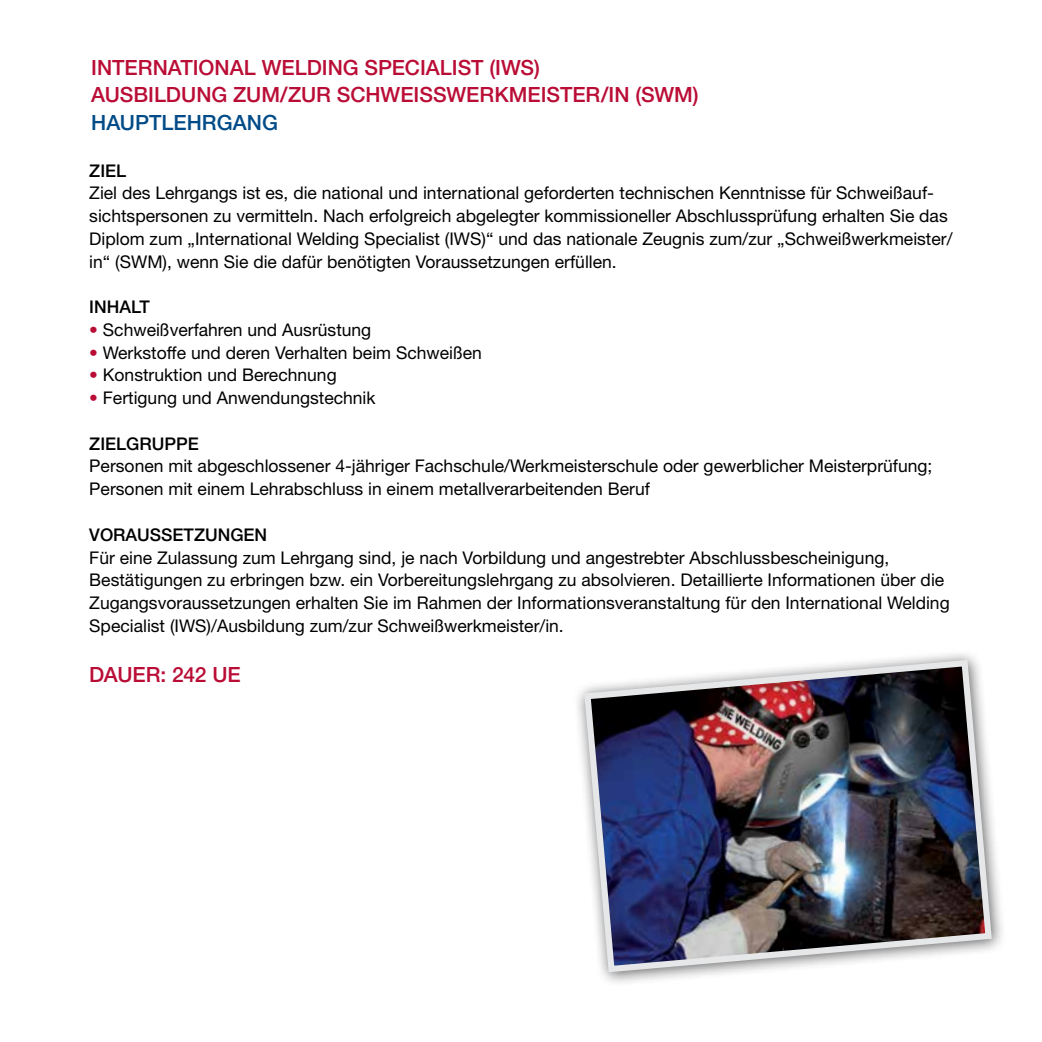
<style>
.page{position:relative;width:1042px;height:1042px;background:#fff}
.page>*{position:absolute;margin:0;border:0;box-sizing:border-box;transform-origin:0 0}
.t1{font:500 21px/27.3px "Helvetica Neue LT Std";color:#ba0d36}
.t2{font:500 21px "Helvetica Neue LT Std";color:#004b88}
.t3{font:17.5px/22.8px "Helvetica Neue LT Std";color:#000}
.t4{font:500 17.5px "Helvetica Neue LT Std";color:#000}
.s1{color:#ba0d36}
</style>
<div class="page">
<div style="left:573px;top:649px;width:433px;height:338px;background:#000;opacity:.6"></div>
<img style="left:581px;top:656px;width:414px;height:319px">
<p class="t1" style="left:91px;top:54px;width:609px">INTERNATIONAL WELDING SPECIALIST (IWS)<br>AUSBILDUNG ZUM/ZUR SCHWEISSWERKMEISTER/IN (SWM)</p>
<p class="t2" style="left:91px;top:110px;width:188px">HAUPTLEHRGANG</p>
<p class="t4" style="left:89px;top:160px;width:38px">ZIEL</p>
<p class="t3" style="left:89px;top:182px;width:865px">Ziel des Lehrgangs ist es, die national und international geforderten technischen Kenntnisse für Schweißauf&shy;sichtspersonen zu vermitteln. Nach erfolgreich abgelegter kommissioneller Abschlussprüfung erhalten Sie das Diplom zum „International Welding Specialist (IWS)“ und das nationale Zeugnis zum/zur „Schweißwerkmeister/ in“ (SWM), wenn Sie die dafür benötigten Voraussetzungen erfüllen.</p>
<p class="t4" style="left:89px;top:296px;width:62px">INHALT</p>
<p class="t3" style="left:89px;top:318px;width:283px"><span class="s1">•</span> Schweißverfahren und Ausrüstung</p>
<p class="t3" style="left:89px;top:341px;width:394px"><span class="s1">•</span> Werkstoffe und deren Verhalten beim Schweißen</p>
<p class="t3" style="left:89px;top:364px;width:249px"><span class="s1">•</span> Konstruktion und Berechnung</p>
<p class="t3" style="left:89px;top:386px;width:288px"><span class="s1">•</span> Fertigung und Anwendungstechnik</p>
<p class="t4" style="left:89px;top:433px;width:111px">ZIELGRUPPE</p>
<p class="t3" style="left:89px;top:455px;width:844px">Personen mit abgeschlossener 4-jähriger Fachschule/Werkmeisterschule oder gewerblicher Meisterprüfung;<br>Personen mit einem Lehrabschluss in einem metallverarbeitenden Beruf</p>
<p class="t4" style="left:89px;top:524px;width:179px">VORAUSSETZUNGEN</p>
<p class="t3" style="left:89px;top:546px;width:862px">Für eine Zulassung zum Lehrgang sind, je nach Vorbildung und angestrebter Abschlussbescheinigung, Bestätigungen zu erbringen bzw. ein Vorbereitungslehrgang zu absolvieren. Detaillierte Informationen über die Zugangsvoraussetzungen erhalten Sie im Rahmen der Informationsveranstaltung für den International Welding Specialist (IWS)/Ausbildung zum/zur Schweißwerkmeister/in.</p>
<p class="t1" style="left:89px;top:660px;width:138px">DAUER: 242 UE</p>
</div>
